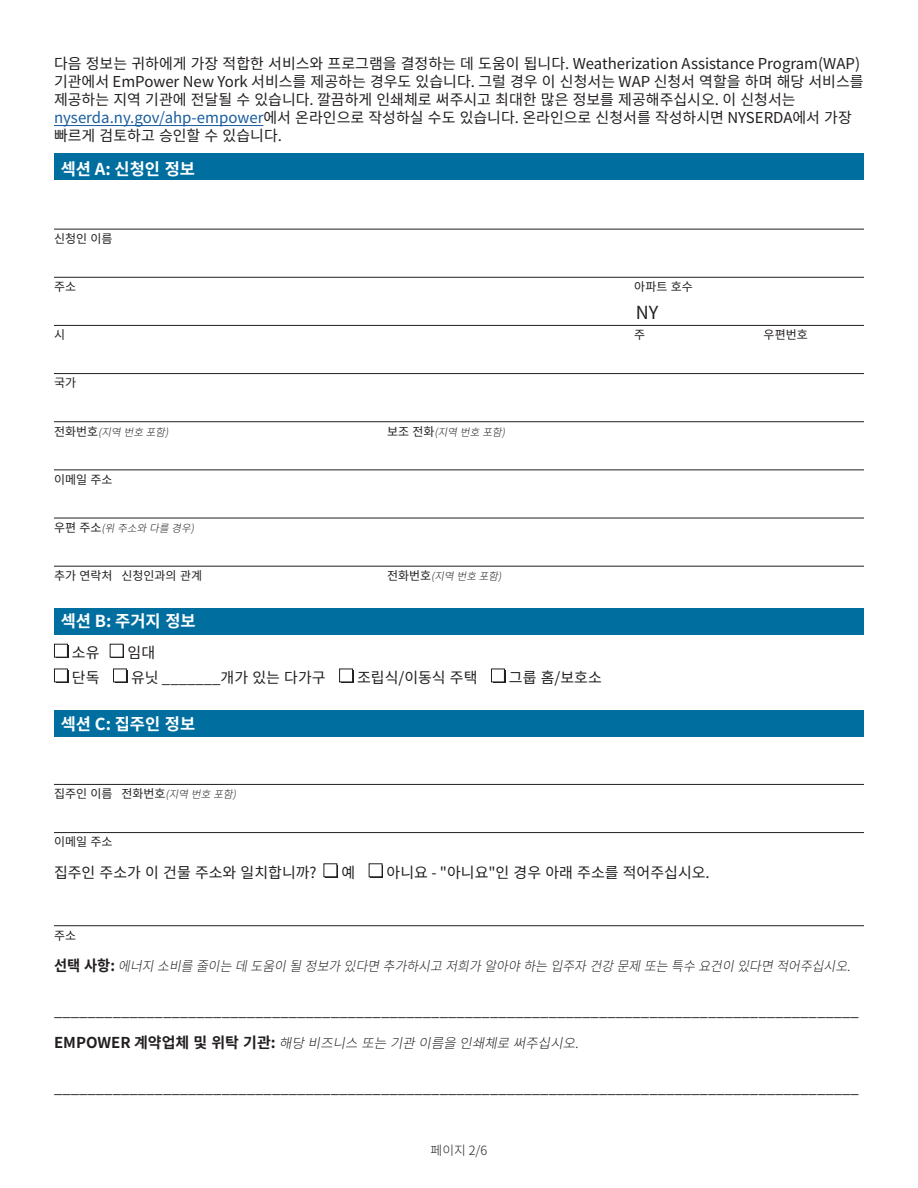
<style>
.page{position:relative;width:918px;height:1188px;background:#fff}
.page>*{position:absolute;margin:0;border:0;box-sizing:border-box;transform-origin:0 0}
.t1{font:18px "Noto Sans CJ Kkr";color:#231f20}
.Section_Head{font:700 16.5px "Noto Sans CJ Kkr";color:#fff}
.Body{font:15px/18px "Noto Sans CJ Kkr";color:#231f20}
.Subhead{font:15px "Noto Sans CJ Kkr";color:#231f20}
.Subhead-2{font:italic 300 13.5px "Noto Sans CJ Kkr";color:#231f20;scale:.95 1}
.Subhead-3{font:italic 300 13.5px "Noto Sans CJ Kkr";color:#231f20}
.t2{font:300 12.75px "Noto Sans CJ Kkr";color:#231f20}
.t3{font:12px "Noto Sans CJ Kkr";color:#231f20}
.t4{font:italic 300 10.5px "Noto Sans CJ Kkr";color:#231f20}
.s1{color:#175d9e}
.s2{font-weight:400;font-style:normal;font-size:12px}
.s3{font-weight:300;font-style:italic;font-size:10.5px}
.s4{font-weight:700;font-style:normal;font-size:15px}
</style>
<div class="page">
<div style="left:54px;top:710px;width:810px;height:27px;background:#006fa0"></div>
<div style="left:54px;top:608px;width:810px;height:27px;background:#006fa0"></div>
<div style="left:54px;top:153px;width:810px;height:27px;background:#006fa0"></div>
<hr style="left:54px;top:125px;width:209px;height:1px;background:#175d9e">
<hr style="left:54px;top:229px;width:810px;height:1px;background:#231f20">
<hr style="left:54px;top:277px;width:810px;height:1px;background:#231f20">
<hr style="left:54px;top:325px;width:810px;height:1px;background:#231f20">
<hr style="left:54px;top:373px;width:810px;height:1px;background:#231f20">
<hr style="left:54px;top:421px;width:810px;height:1px;background:#231f20">
<hr style="left:54px;top:469px;width:810px;height:1px;background:#231f20">
<hr style="left:54px;top:518px;width:810px;height:1px;background:#231f20">
<hr style="left:54px;top:566px;width:810px;height:1px;background:#231f20">
<hr style="left:54px;top:784px;width:810px;height:1px;background:#231f20">
<hr style="left:54px;top:832px;width:810px;height:1px;background:#231f20">
<hr style="left:54px;top:925px;width:810px;height:1px;background:#231f20">
<div style="left:56px;top:645px;width:13px;height:13px;background:#231f20"></div>
<div style="left:54px;top:644px;width:13px;height:13px;background:#fff"></div>
<div style="left:54px;top:644px;width:14px;height:14px;border:1px solid #231f20"></div>
<div style="left:110px;top:644px;width:14px;height:14px;border:1px solid #231f20"></div>
<div style="left:56px;top:670px;width:13px;height:13px;background:#231f20"></div>
<div style="left:54px;top:669px;width:13px;height:13px;background:#fff"></div>
<div style="left:54px;top:668px;width:14px;height:14px;border:1px solid #231f20"></div>
<div style="left:115px;top:670px;width:13px;height:13px;background:#231f20"></div>
<div style="left:114px;top:669px;width:12px;height:13px;background:#fff"></div>
<div style="left:113px;top:668px;width:14px;height:14px;border:1px solid #231f20"></div>
<div style="left:341px;top:670px;width:13px;height:13px;background:#231f20"></div>
<div style="left:340px;top:669px;width:13px;height:13px;background:#fff"></div>
<div style="left:339px;top:668px;width:14px;height:14px;border:1px solid #231f20"></div>
<div style="left:493px;top:670px;width:13px;height:13px;background:#231f20"></div>
<div style="left:491px;top:669px;width:13px;height:13px;background:#fff"></div>
<div style="left:491px;top:668px;width:14px;height:14px;border:1px solid #231f20"></div>
<div style="left:325px;top:865px;width:13px;height:13px;background:#231f20"></div>
<div style="left:324px;top:864px;width:13px;height:13px;background:#fff"></div>
<div style="left:370px;top:865px;width:13px;height:13px;background:#231f20"></div>
<div style="left:369px;top:864px;width:13px;height:13px;background:#fff"></div>
<div style="left:369px;top:863px;width:14px;height:14px;border:1px solid #231f20"></div>
<p class="Body" style="left:54px;top:55px;width:811px">다음 정보는 귀하에게 가장 적합한 서비스와 프로그램을 결정하는 데 도움이 됩니다. Weatherization Assistance Program(WAP) 기관에서 EmPower New York 서비스를 제공하는 경우도 있습니다. 그럴 경우 이 신청서는 WAP 신청서 역할을 하며 해당 서비스를 제공하는 지역 기관에 전달될 수 있습니다. 깔끔하게 인쇄체로 써주시고 최대한 많은 정보를 제공해주십시오. 이 신청서는 <span class="s1">nyserda.ny.gov/ahp-empower</span>에서 온라인으로 작성하실 수도 있습니다. 온라인으로 신청서를 작성하시면 NYSERDA에서 가장 빠르게 검토하고 승인할 수 있습니다.</p>
<p class="Section_Head" style="left:61px;top:159px;width:136px">섹션 A: 신청인 정보</p>
<p class="t3" style="left:54px;top:232px;width:60px">신청인 이름</p>
<p class="t3" style="left:54px;top:280px;width:24px">주소</p>
<p class="t3" style="left:634px;top:280px;width:60px">아파트 호수</p>
<p class="t3" style="left:54px;top:328px;width:13px">시</p>
<p class="t3" style="left:634px;top:328px;width:13px">주</p>
<p class="t3" style="left:764px;top:328px;width:46px">우편번호</p>
<p class="t3" style="left:54px;top:376px;width:24px">국가</p>
<p class="t4" style="left:54px;top:426px;width:121px"><span class="s2">전 화 번 호</span> (지역번호포함)</p>
<p class="t4" style="left:387px;top:426px;width:125px"><span class="s2">보 조 전 화</span> (지역번호포함)</p>
<p class="t3" style="left:54px;top:473px;width:60px">이메일 주소</p>
<p class="t4" style="left:54px;top:522px;width:147px"><span class="s2">우 편 주 소</span> (위주소와다를경우)</p>
<p class="t3" style="left:54px;top:569px;width:150px">추가 연락처 신청인과의 관계</p>
<p class="t4" style="left:387px;top:570px;width:121px"><span class="s2">전 화 번 호</span> (지역번호포함)</p>
<p class="Section_Head" style="left:61px;top:612px;width:136px">섹션 B: 주거지 정보</p>
<p class="Body" style="left:72px;top:644px;width:29px">소유</p>
<p class="Body" style="left:128px;top:644px;width:29px">임대</p>
<p class="Body" style="left:72px;top:669px;width:29px">단독</p>
<p class="Body" style="left:131px;top:669px;width:196px">유닛 _______개가 있는 다가구</p>
<p class="Body" style="left:357px;top:669px;width:122px">조립식/이동식 주택</p>
<p class="Body" style="left:509px;top:669px;width:94px">그룹 홈/보호소</p>
<p class="Section_Head" style="left:61px;top:715px;width:136px">섹션 C: 집주인 정보</p>
<p class="t1" style="left:636px;top:302px;width:24px">NY</p>
<p class="t3" style="left:54px;top:787px;width:189px">집주인 이름 전화번호<span class="s3">(지역번호포함)</span></p>
<p class="t3" style="left:54px;top:835px;width:60px">이메일 주소</p>
<p class="Body" style="left:54px;top:864px;width:264px">집주인 주소가 이 건물 주소와 일치합니까?</p>
<p class="Body" style="left:341px;top:864px;width:15px">예</p>
<p class="Body" style="left:387px;top:864px;width:325px">아니요 - "아니요"인 경우 아래 주소를 적어주십시오.</p>
<p class="t3" style="left:54px;top:928px;width:24px">주소</p>
<p class="Subhead-2" style="left:54px;top:959px;width:847px"><span class="s4">선 택 사 항 :</span> 에너지소비를줄이는데도움이될정보가있다면추가하시고저희가알아야하는입주자건강문제또는특수요건이있다면적어주십시오.</p>
<p class="Subhead" style="left:54px;top:1002px;width:806px">________________________________________________________________________________________________</p>
<p class="Subhead-3" style="left:54px;top:1035px;width:533px"><span class="s4">E M P OW E R 계 약업 체 및 위 탁 기 관 :</span> 해당비즈니스또는기관이름을인쇄체로써주십시오.</p>
<p class="Subhead" style="left:54px;top:1079px;width:806px">________________________________________________________________________________________________</p>
<p class="t2" style="left:431px;top:1143px;width:58px">페이지 2/6</p>
</div>
